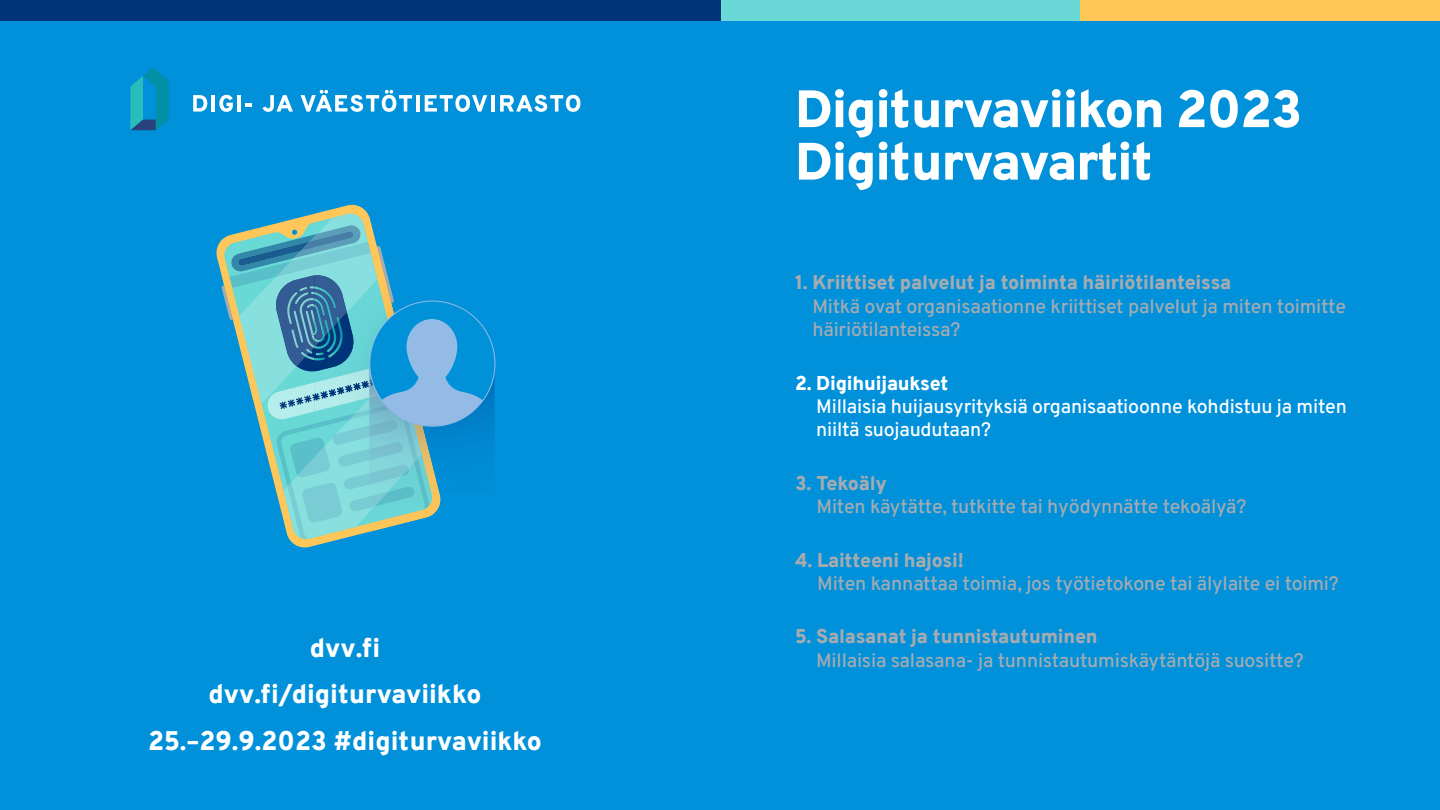
<style>
.page{position:relative;width:1440px;height:810px;background:#fff}
.page>*{position:absolute;margin:0;border:0;box-sizing:border-box;transform-origin:0 0}
.t1{font:900 52.5px/52.5px "Overpass";letter-spacing:-.025em;color:#fff}
.t2{font:900 26.25px/46.5px "Overpass";color:#fff;text-align:center}
.t3{font:500 19.5px/23.4px "Overpass";letter-spacing:-.01em;color:#a6abb0}
.t4{font:900 19.5px "Overpass";letter-spacing:-.01em;color:#a6abb0}
.t5{font:500 19.5px/23.4px "Overpass";letter-spacing:-.01em;color:#fff}
.t6{font:900 19.5px "Overpass";letter-spacing:-.01em;color:#fff}
</style>
<div class="page">
<div style="left:0;top:0;width:721px;height:22px;background:#003479"></div>
<div style="left:1080px;top:0;width:360px;height:22px;background:#ffc658"></div>
<div style="left:721px;top:0;width:359px;height:22px;background:#69d8d7"></div>
<div style="left:0;top:22px;width:1440px;height:788px;background:#0091da"></div>
<svg style="left:216px;top:204px;width:152px;height:344px"></svg>
<svg style="left:221px;top:214px;width:275px;height:325px"></svg>
<svg style="left:193px;top:95px;width:14px;height:17px"></svg>
<hr style="left:212px;top:95px;width:3px;height:17px;background:#fff">
<svg style="left:219px;top:95px;width:14px;height:17px"></svg>
<hr style="left:237px;top:95px;width:4px;height:17px;background:#fff">
<svg style="left:246px;top:103px;width:6px;height:3px"></svg>
<svg style="left:262px;top:95px;width:31px;height:17px"></svg>
<svg style="left:301px;top:90px;width:111px;height:22px"></svg>
<hr style="left:416px;top:95px;width:3px;height:17px;background:#fff">
<svg style="left:425px;top:95px;width:62px;height:17px"></svg>
<hr style="left:491px;top:95px;width:4px;height:17px;background:#fff">
<svg style="left:500px;top:95px;width:80px;height:17px"></svg>
<svg style="left:130px;top:68px;width:39px;height:62px"></svg>
<h2 class="t2" style="left:148px;top:625px;width:395px">dvv.fi<br>dvv.fi/digiturvaviikko<br>25.–29.9.2023 #digiturvaviikko</h2>
<h1 class="t1" style="left:795px;top:83px;width:509px">Digiturvaviikon 2023<br>Digiturvavartit</h1>
<p class="t4" style="left:795px;top:269px;width:438px">1. Kriittiset palvelut ja toiminta häiriötilanteissa</p>
<p class="t3" style="left:812px;top:294px;width:535px">Mitkä ovat organisaationne kriittiset palvelut ja miten toimitte häiriötilanteissa?</p>
<p class="t6" style="left:795px;top:369px;width:155px">2. Digihuijaukset</p>
<p class="t5" style="left:816px;top:394px;width:532px">Millaisia huijausyrityksiä organisaatioonne kohdistuu ja miten niiltä suojaudutaan?</p>
<p class="t4" style="left:795px;top:469px;width:94px">3. Tekoäly</p>
<p class="t3" style="left:816px;top:494px;width:431px">Miten käytätte, tutkitte tai hyödynnätte tekoälyä?</p>
<p class="t4" style="left:795px;top:546px;width:171px">4. Laitteeni hajosi!</p>
<p class="t3" style="left:817px;top:571px;width:523px">Miten kannattaa toimia, jos työtietokone tai älylaite ei toimi?</p>
<p class="t4" style="left:795px;top:623px;width:304px">5. Salasanat ja tunnistautuminen</p>
<p class="t3" style="left:816px;top:648px;width:489px">Millaisia salasana- ja tunnistautumiskäytäntöjä suositte?</p>
</div>
